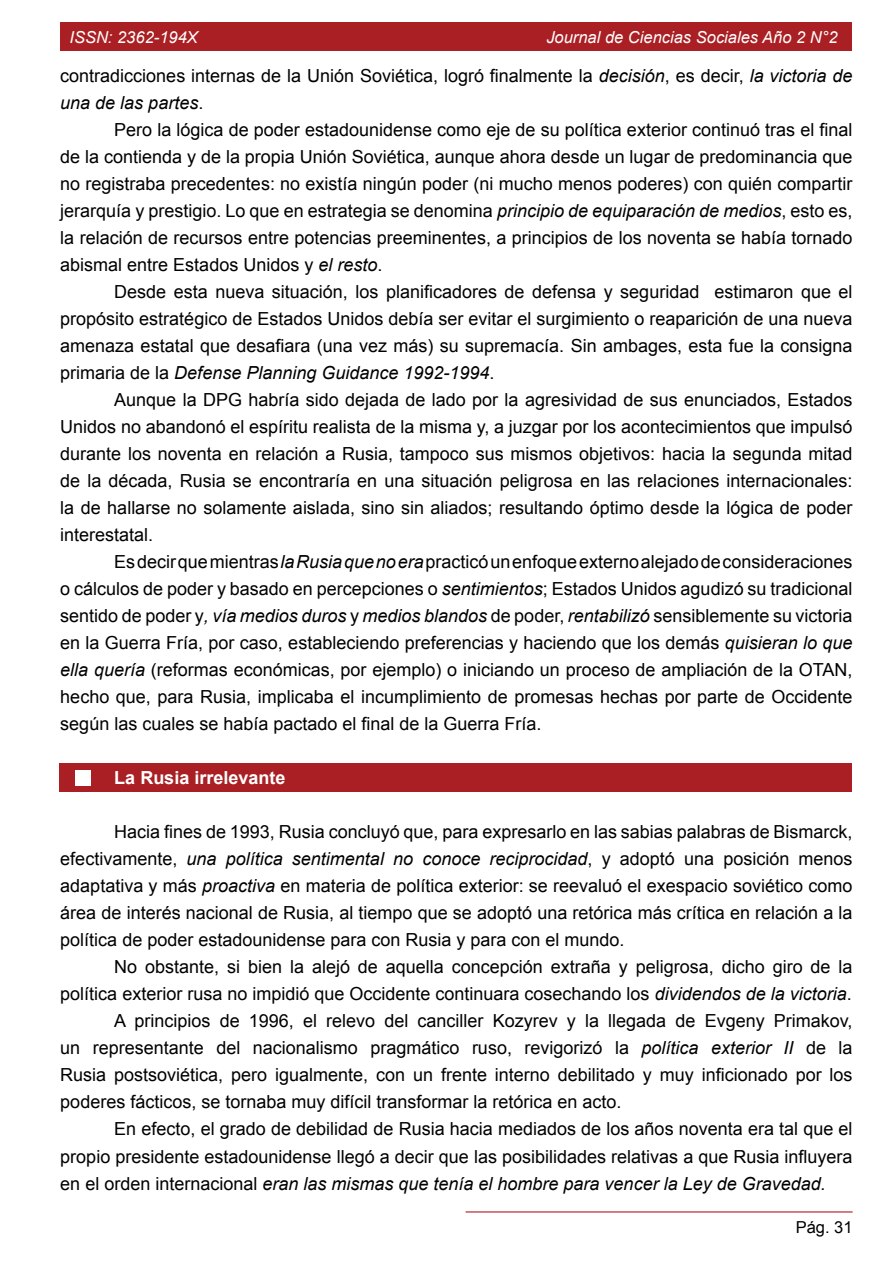
<style>
.page{position:relative;width:893px;height:1263px;background:#fff}
.page>*{position:absolute;margin:0;border:0;box-sizing:border-box;transform-origin:0 0}
.t1{font:18px/27px "Arial";color:#000;text-align:justify}
.t2{font:italic 18px "Arial";color:#000}
.t3{font:700 18px "Arial";color:#fff}
.t4{font:italic 16.5px "Arial";color:#fff}
.t5{font:16.5px "Arial";color:#000}
.s1{font-style:italic}
.s2{font-style:normal}
</style>
<div class="page">
<div style="left:60px;top:22px;width:792px;height:28px;background:#a91f23"></div>
<hr style="left:466px;top:1211px;width:387px;height:1px;background:#a91f23">
<div style="left:60px;top:763px;width:792px;height:28px;background:#a91f23"></div>
<div style="left:75px;top:770px;width:16px;height:16px;background:#fff"></div>
<p class="t4" style="left:69px;top:26px;width:130px">ISSN: 2362-194X</p>
<p class="t4" style="left:546px;top:26px;width:293px">Journal de Ciencias Sociales Año 2 N°2</p>
<p class="t1" style="left:60px;top:63px;width:794px">contradicciones internas de la Unión Soviética, logró finalmente la <span class="s1">decisión</span>, es decir, <span class="s1">la victoria de una de las partes</span>.</p>
<p class="t1" style="left:60px;top:117px;width:794px;text-indent:54px">Pero la lógica de poder estadounidense como eje de su política exterior continuó tras el final de la contienda y de la propia Unión Soviética, aunque ahora desde un lugar de predominancia que no registraba precedentes: no existía ningún poder (ni mucho menos poderes) con quién compartir jerarquía y prestigio. Lo que en estrategia se denomina <span class="s1">principio de equiparación de medios</span>, esto es, la relación de recursos entre potencias preeminentes, a principios de los noventa se había tornado abismal entre Estados Unidos y <span class="s1">el resto</span>.</p>
<p class="t1" style="left:60px;top:279px;width:794px;text-indent:54px">Desde esta nueva situación, los planificadores de defensa y seguridad estimaron que el propósito estratégico de Estados Unidos debía ser evitar el surgimiento o reaparición de una nueva amenaza estatal que desafiara (una vez más) su supremacía. Sin ambages, esta fue la consigna primaria de la <span class="s1">Defense Planning Guidance 1992-1994</span>.</p>
<p class="t1" style="left:60px;top:387px;width:794px;text-indent:54px">Aunque la DPG habría sido dejada de lado por la agresividad de sus enunciados, Estados Unidos no abandonó el espíritu realista de la misma y, a juzgar por los acontecimientos que impulsó durante los noventa en relación a Rusia, tampoco sus mismos objetivos: hacia la segunda mitad de la década, Rusia se encontraría en una situación peligrosa en las relaciones internacionales: la de hallarse no solamente aislada, sino sin aliados; resultando óptimo desde la lógica de poder interestatal.</p>
<p class="t1" style="left:60px;top:549px;width:794px;text-indent:54px">Es decir que mientras<span class="s1">la Rusiaque no era</span>practicó un enfoque externo alejado de consideraciones o cálculos de poder y basado en percepciones o <span class="s1">sentimientos</span>; Estados Unidos agudizó su tradicional sentido de poder y<span class="s1">, vía medios duros</span> y <span class="s1">medios blandos</span> de poder, <span class="s1">rentabilizó</span> sensiblemente su victoria en la Guerra Fría, por caso, estableciendo preferencias y haciendo que los demás <span class="s1">quisieran lo que ella quería</span> (reformas económicas, por ejemplo) o iniciando un proceso de ampliación de la OTAN, hecho que, para Rusia, implicaba el incumplimiento de promesas hechas por parte de Occidente según las cuales se había pactado el final de la Guerra Fría.</p>
<p class="t3" style="left:114px;top:766px;width:173px">La Rusia irrelevante</p>
<p class="t1" style="left:60px;top:819px;width:794px;text-indent:54px">Hacia fines de 1993, Rusia concluyó que, para expresarlo en las sabias palabras de Bismarck, efectivamente, <span class="s1">una política sentimental no conoce reciprocidad</span>, y adoptó una posición menos adaptativa y más <span class="s1">proactiva</span> en materia de política exterior: se reevaluó el exespacio soviético como área de interés nacional de Rusia, al tiempo que se adoptó una retórica más crítica en relación a la política de poder estadounidense para con Rusia y para con el mundo.</p>
<p class="t1" style="left:114px;top:954px;width:740px">No obstante, si bien la alejó de aquella concepción extraña y peligrosa, dicho giro de la</p>
<p class="t1" style="left:60px;top:981px;width:793px">política exterior rusa no impidió que Occidente continuara cosechando los <span class="s1">dividendos de la victoria</span>.</p>
<p class="t1" style="left:114px;top:1008px;width:740px">A principios de 1996, el relevo del canciller Kozyrev y la llegada de Evgeny Primakov,</p>
<p class="t1" style="left:60px;top:1035px;width:794px">un representante del nacionalismo pragmático ruso, revigorizó la <span class="s1">política exterior II</span> de la</p>
<p class="t1" style="left:60px;top:1062px;width:794px">Rusia postsoviética, pero igualmente, con un frente interno debilitado y muy inficionado por los</p>
<p class="t1" style="left:60px;top:1089px;width:563px">poderes fácticos, se tornaba muy difícil transformar la retórica en acto.</p>
<p class="t1" style="left:114px;top:1116px;width:740px">En efecto, el grado de debilidad de Rusia hacia mediados de los años noventa era tal que el</p>
<p class="t1" style="left:60px;top:1143px;width:794px">propio presidente estadounidense llegó a decir que las posibilidades relativas a que Rusia influyera</p>
<p class="t2" style="left:60px;top:1171px;width:767px"><span class="s2">en el orden internacional</span> eran las mismas que tenía el hombre para vencer la Ley de Gravedad.</p>
<p class="t5" style="left:796px;top:1216px;width:58px">Pág. 31</p>
</div>
